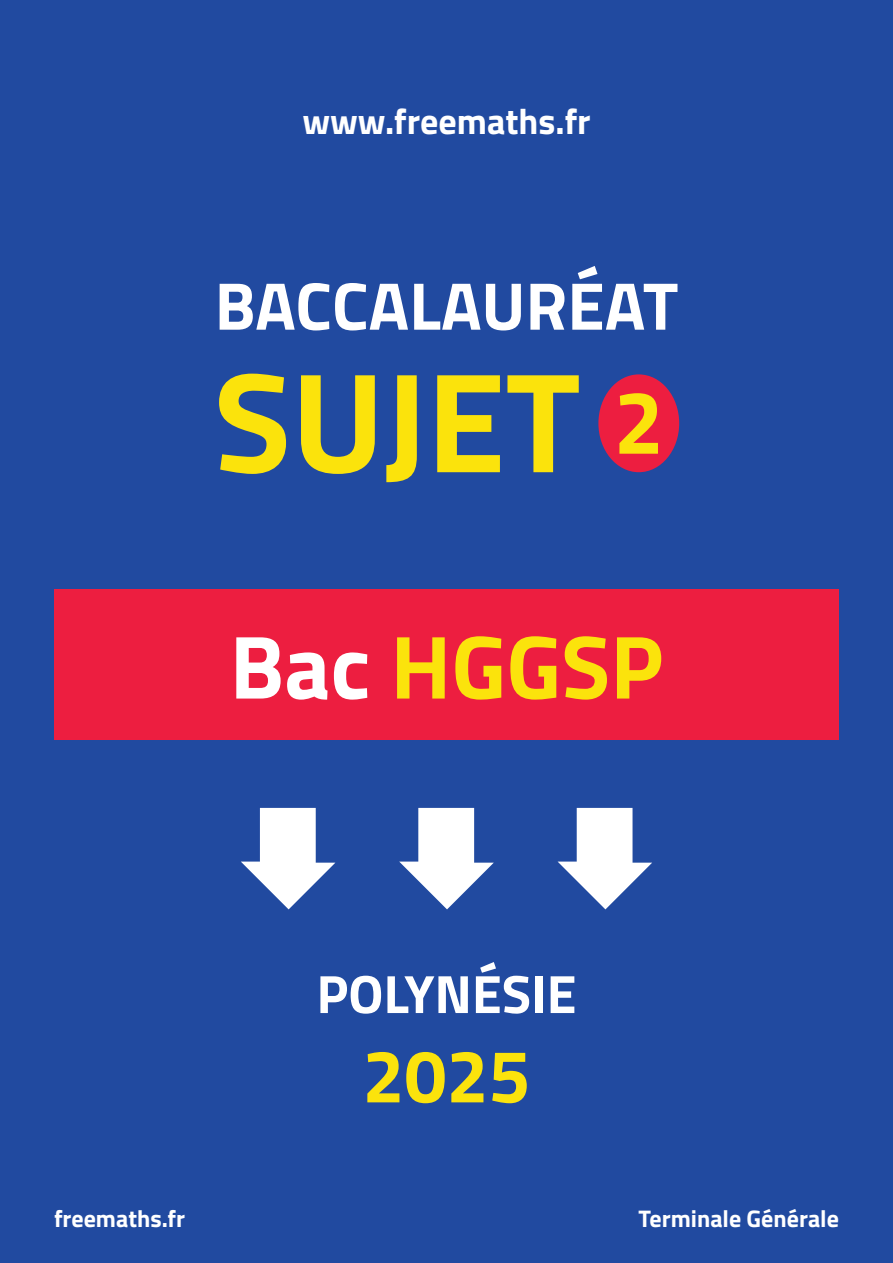
<style>
.page{position:relative;width:893px;height:1263px;background:#214aa0}
.page>*{position:absolute;margin:0;border:0;box-sizing:border-box;transform-origin:0 0}
.t1{font:700 142.5px "Titillium";color:#fbe30c}
.t2{font:700 90px "Titillium";color:#fbe30c}
.t3{font:700 75px "Titillium";color:#fbe30c}
.t4{font:700 67.5px "Titillium";color:#fff}
.t5{font:700 54px "Titillium";color:#fff}
.t6{font:700 36px "Titillium";color:#fff}
.t7{font:700 24px "Titillium";color:#fff}
.s1{font-size:90px}
.s2{color:#fff}
</style>
<div class="page">
<div style="left:598px;top:374px;width:81px;height:98px;background:#ed1e40;border-radius:50%"></div>
<svg style="left:241px;top:808px;width:94px;height:101px"></svg>
<svg style="left:399px;top:808px;width:95px;height:101px"></svg>
<svg style="left:558px;top:808px;width:94px;height:101px"></svg>
<div style="left:54px;top:589px;width:785px;height:151px;background:#ed1e40"></div>
<h3 class="t6" style="left:302px;top:94px;width:290px">www.freemaths.fr</h3>
<h3 class="t4" style="left:215px;top:254px;width:465px">BACCALAURÉAT</h3>
<h1 class="t1" style="left:214px;top:313px;width:452px">SUJET <span class="s1">2</span></h1>
<h2 class="t2" style="left:230px;top:598px;width:435px"><span class="s2">Bac</span> HGGSP</h2>
<p class="t5" style="left:316px;top:953px;width:262px">POLYNÉSIE</p>
<h3 class="t3" style="left:362px;top:1019px;width:169px">2025</h3>
<p class="t7" style="left:54px;top:1200px;width:133px">freemaths.fr</p>
<p class="t7" style="left:639px;top:1200px;width:202px">Terminale Générale</p>
</div>
